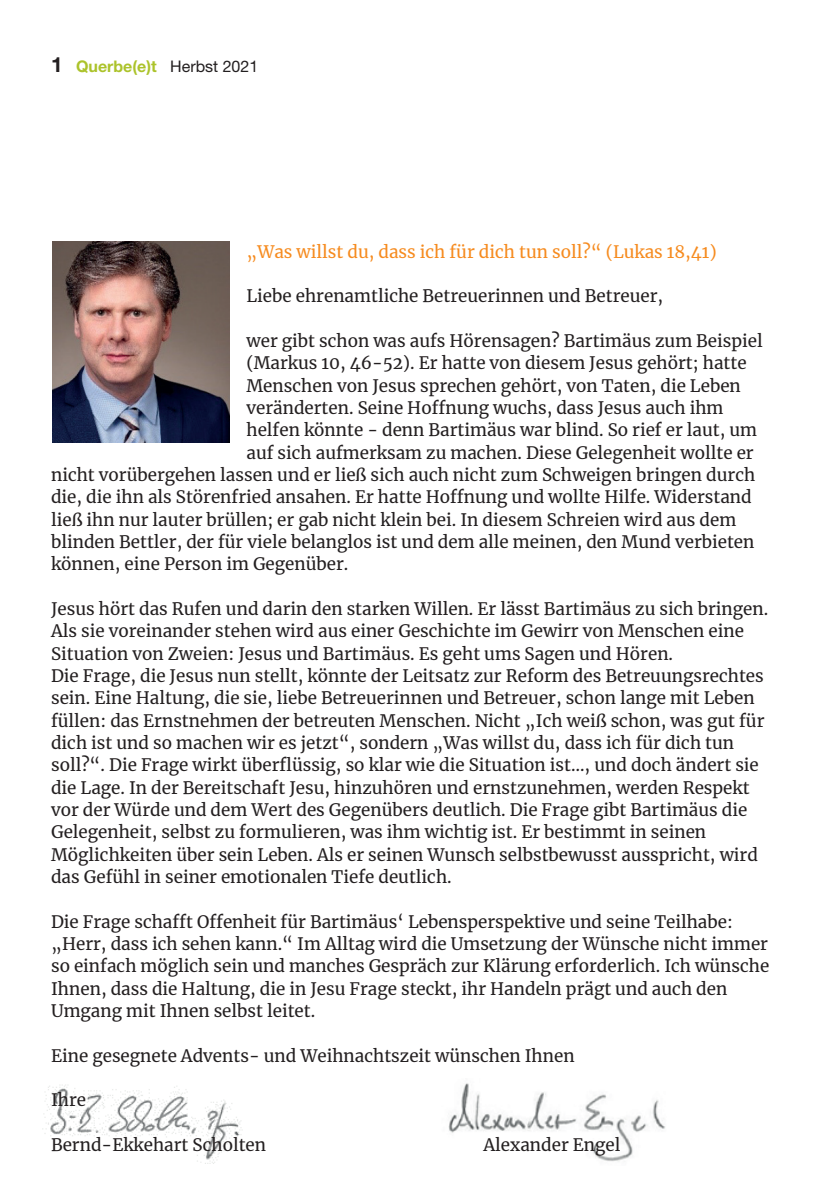
<style>
.page{position:relative;width:840px;height:1191px;background:#fff}
.page>*{position:absolute;margin:0;border:0;box-sizing:border-box;transform-origin:0 0}
.t1{font:17px/22.4px "Merriweather";color:#231f20}
.t2{font:17px "Merriweather";color:#f68b1f}
.t3{font:700 16px "Helvetica Neue LT Std";color:#acc32b}
.s1{font-size:21px;color:#231f20}
.s2{font-weight:400;color:#231f20}
</style>
<div class="page">
<img style="left:42px;top:1084px;width:200px;height:79px">
<img style="left:448px;top:1083px;width:217px;height:79px">
<img style="left:52px;top:241px;width:177px;height:202px">
<p class="t3" style="left:51px;top:56px;width:208px"><span class="s1">1</span> Querbe(e)t <span class="s2">Herbst 2021</span></p>
<p class="t2" style="left:246px;top:240px;width:471px">„Was willst du, dass ich für dich tun soll?“ (Lukas 18,41)</p>
<p class="t1" style="left:246px;top:284px;width:418px">Liebe ehrenamtliche Betreuerinnen und Betreuer,</p>
<p class="t1" style="left:246px;top:329px;width:517px">wer gibt schon was aufs Hörensagen? Bartimäus zum Beispiel</p>
<p class="t1" style="left:246px;top:351px;width:501px">(Markus 10, 46-52). Er hatte von diesem Jesus gehört; hatte</p>
<p class="t1" style="left:246px;top:374px;width:495px">Menschen von Jesus sprechen gehört, von Taten, die Leben</p>
<p class="t1" style="left:246px;top:396px;width:478px">veränderten. Seine Hoffnung wuchs, dass Jesus auch ihm</p>
<p class="t1" style="left:246px;top:418px;width:512px">helfen könnte - denn Bartimäus war blind. So rief er laut, um</p>
<p class="t1" style="left:246px;top:441px;width:508px">auf sich aufmerksam zu machen. Diese Gelegenheit wollte er</p>
<p class="t1" style="left:51px;top:463px;width:705px">nicht vorübergehen lassen und er ließ sich auch nicht zum Schweigen bringen durch</p>
<p class="t1" style="left:51px;top:485px;width:701px">die, die ihn als Störenfried ansahen. Er hatte Hoffnung und wollte Hilfe. Widerstand</p>
<p class="t1" style="left:51px;top:508px;width:686px">ließ ihn nur lauter brüllen; er gab nicht klein bei. In diesem Schreien wird aus dem</p>
<p class="t1" style="left:51px;top:530px;width:704px">blinden Bettler, der für viele belanglos ist und dem alle meinen, den Mund verbieten</p>
<p class="t1" style="left:51px;top:552px;width:299px">können, eine Person im Gegenüber.</p>
<p class="t1" style="left:51px;top:597px;width:718px">Jesus hört das Rufen und darin den starken Willen. Er lässt Bartimäus zu sich bringen.<br>Als sie voreinander stehen wird aus einer Geschichte im Gewirr von Menschen eine Situation von Zweien: Jesus und Bartimäus. Es geht ums Sagen und Hören.<br>Die Frage, die Jesus nun stellt, könnte der Leitsatz zur Reform des Betreuungsrechtes sein. Eine Haltung, die sie, liebe Betreuerinnen und Betreuer, schon lange mit Leben füllen: das Ernstnehmen der betreuten Menschen. Nicht „Ich weiß schon, was gut für dich ist und so machen wir es jetzt“, sondern „Was willst du, dass ich für dich tun soll?“. Die Frage wirkt überflüssig, so klar wie die Situation ist…, und doch ändert sie die Lage. In der Bereitschaft Jesu, hinzuhören und ernstzunehmen, werden Respekt vor der Würde und dem Wert des Gegenübers deutlich. Die Frage gibt Bartimäus die Gelegenheit, selbst zu formulieren, was ihm wichtig ist. Er bestimmt in seinen Möglichkeiten über sein Leben. Als er seinen Wunsch selbstbewusst ausspricht, wird das Gefühl in seiner emotionalen Tiefe deutlich.</p>
<p class="t1" style="left:51px;top:909px;width:719px">Die Frage schafft Offenheit für Bartimäus‘ Lebensperspektive und seine Teilhabe: „Herr, dass ich sehen kann.“ Im Alltag wird die Umsetzung der Wünsche nicht immer so einfach möglich sein und manches Gespräch zur Klärung erforderlich. Ich wünsche Ihnen, dass die Haltung, die in Jesu Frage steckt, ihr Handeln prägt und auch den Umgang mit Ihnen selbst leitet.</p>
<p class="t1" style="left:51px;top:1043px;width:524px">Eine gesegnete Advents- und Weihnachtszeit wünschen Ihnen</p>
<p class="t1" style="left:51px;top:1088px;width:37px">Ihre</p>
<p class="t1" style="left:51px;top:1133px;width:216px">Bernd-Ekkehart Scholten</p>
<p class="t1" style="left:483px;top:1133px;width:138px">Alexander Engel</p>
</div>
